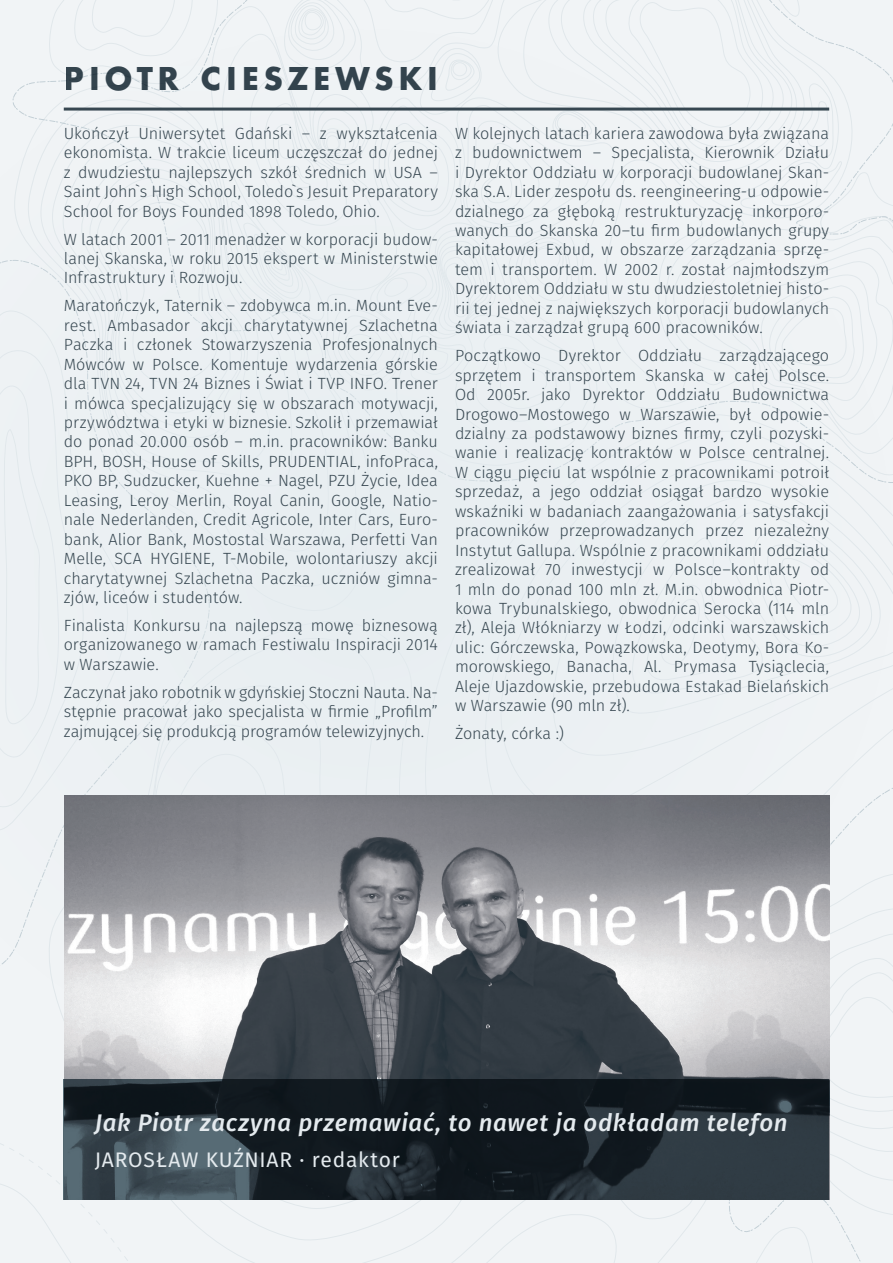
<style>
.page{position:relative;width:893px;height:1263px;background:#fff}
.page>*{position:absolute;margin:0;border:0;box-sizing:border-box;transform-origin:0 0}
.t1{font:700 34.5px "Function Pro";letter-spacing:.13em;color:#374751}
.t2{font:italic 500 24px "Fira Sans";letter-spacing:.03em;color:#e4eaee}
.t3{font:21px "Fira Sans";letter-spacing:.035em;color:#e4eaee}
.t4{font:300 16.2px/19.5px "Fira Sans";color:#374751;text-align:justify}
</style>
<div class="page">
<div style="left:0;top:1117px;width:43px;height:58px;background:#f1f4f6"></div>
<div style="left:0;top:1175px;width:43px;height:88px;background:#f1f4f6"></div>
<div style="left:43px;top:1097px;width:285px;height:166px;background:#f1f4f6"></div>
<div style="left:73px;top:1199px;width:255px;height:46px;background:#f1f4f6"></div>
<div style="left:328px;top:1199px;width:197px;height:64px;background:#f1f4f6"></div>
<div style="left:10px;top:0;width:883px;height:17px;background:#f1f4f6"></div>
<div style="left:525px;top:1097px;width:368px;height:166px;background:#f1f4f6"></div>
<div style="left:0;top:17px;width:893px;height:1080px;background:#ecf1f3"></div>
<hr style="left:64px;top:108px;width:765px;height:3px;background:#374751">
<img style="left:64px;top:795px;width:765px;height:284px">
<svg style="left:64px;top:1079px;width:765px;height:120px;background:#202a31"></svg>
<h1 class="t1" style="left:64px;top:57px;width:375px">PIOTR CIESZEWSKI</h1>
<p class="t4" style="left:64px;top:125px;width:376px">Ukończył Uniwersytet Gdański – z wykształcenia ekonomista. W trakcie liceum uczęszczał do jednej z dwudziestu najlepszych szkół średnich w USA – Saint John`s High School, Toledo`s Jesuit Preparatory School for Boys Founded 1898 Toledo, Ohio.</p>
<p class="t4" style="left:64px;top:230px;width:376px">W latach 2001 – 2011 menadżer w korporacji budow&shy;lanej Skanska, w roku 2015 ekspert w Ministerstwie Infrastruktury i Rozwoju.</p>
<p class="t4" style="left:64px;top:297px;width:376px">Maratończyk, Taternik – zdobywca m.in. Mount Eve&shy;rest. Ambasador akcji charytatywnej Szlachetna Paczka i członek Stowarzyszenia Profesjonalnych Mówców w Polsce. Komentuje wydarzenia górskie dla TVN 24, TVN 24 Biznes i Świat i TVP INFO. Trener i mówca specjalizujący się w obszarach motywacji, przywództwa i etyki w biznesie. Szkolił i przemawiał do ponad 20.000 osób – m.in. pracowników: Banku BPH, BOSH, House of Skills, PRUDENTIAL, infoPraca, PKO BP, Sudzucker, Kuehne + Nagel, PZU Życie, Idea Leasing, Leroy Merlin, Royal Canin, Google, Natio&shy;nale Nederlanden, Credit Agricole, Inter Cars, Euro&shy;bank, Alior Bank, Mostostal Warszawa, Perfetti Van Melle, SCA HYGIENE, T-Mobile, wolontariuszy akcji charytatywnej Szlachetna Paczka, uczniów gimna&shy;zjów, liceów i studentów.</p>
<p class="t4" style="left:64px;top:617px;width:376px">Finalista Konkursu na najlepszą mowę biznesową organizowanego w ramach Festiwalu Inspiracji 2014 w Warszawie.</p>
<p class="t4" style="left:64px;top:683px;width:376px">Zaczynał jako robotnik w gdyńskiej Stoczni Nauta. Na&shy;stępnie pracował jako specjalista w firmie „Profilm” zajmującej się produkcją programów telewizyjnych.</p>
<p class="t4" style="left:455px;top:125px;width:376px">W kolejnych latach kariera zawodowa była związana z budownictwem – Specjalista, Kierownik Działu i Dyrektor Oddziału w korporacji budowlanej Skan&shy;ska S.A. Lider zespołu ds. reengineering-u odpowie&shy;dzialnego za głęboką restrukturyzację inkorporo&shy;wanych do Skanska 20–tu firm budowlanych grupy kapitałowej Exbud, w obszarze zarządzania sprzę&shy;tem i transportem. W 2002 r. został najmłodszym Dyrektorem Oddziału w stu dwudziestoletniej histo&shy;rii tej jednej z największych korporacji budowlanych świata i zarządzał grupą 600 pracowników.</p>
<p class="t4" style="left:455px;top:347px;width:376px">Początkowo Dyrektor Oddziału zarządzającego sprzętem i transportem Skanska w całej Polsce.<br>Od 2005r. jako Dyrektor Oddziału Budownictwa Drogowo–Mostowego w Warszawie, był odpowie&shy;dzialny za podstawowy biznes firmy, czyli pozyski&shy;wanie i realizację kontraktów w Polsce centralnej.<br>W ciągu pięciu lat wspólnie z pracownikami potroił sprzedaż, a jego oddział osiągał bardzo wysokie wskaźniki w badaniach zaangażowania i satysfakcji pracowników przeprowadzanych przez niezależny Instytut Gallupa. Wspólnie z pracownikami oddziału zrealizował 70 inwestycji w Polsce–kontrakty od 1 mln do ponad 100 mln zł. M.in. obwodnica Piotr&shy;kowa Trybunalskiego, obwodnica Serocka (114 mln zł), Aleja Włókniarzy w Łodzi, odcinki warszawskich ulic: Górczewska, Powązkowska, Deotymy, Bora Ko&shy;morowskiego, Banacha, Al. Prymasa Tysiąclecia, Aleje Ujazdowskie, przebudowa Estakad Bielańskich w Warszawie (90 mln zł).</p>
<p class="t4" style="left:455px;top:725px;width:111px">Żonaty, córka :)</p>
<h2 class="t2" style="left:95px;top:1106px;width:694px">Jak Piotr zaczyna przemawiać, to nawet ja odkładam telefon</h2>
<p class="t3" style="left:95px;top:1145px;width:307px">JAROSŁAW KUŹNIAR · redaktor</p>
</div>
